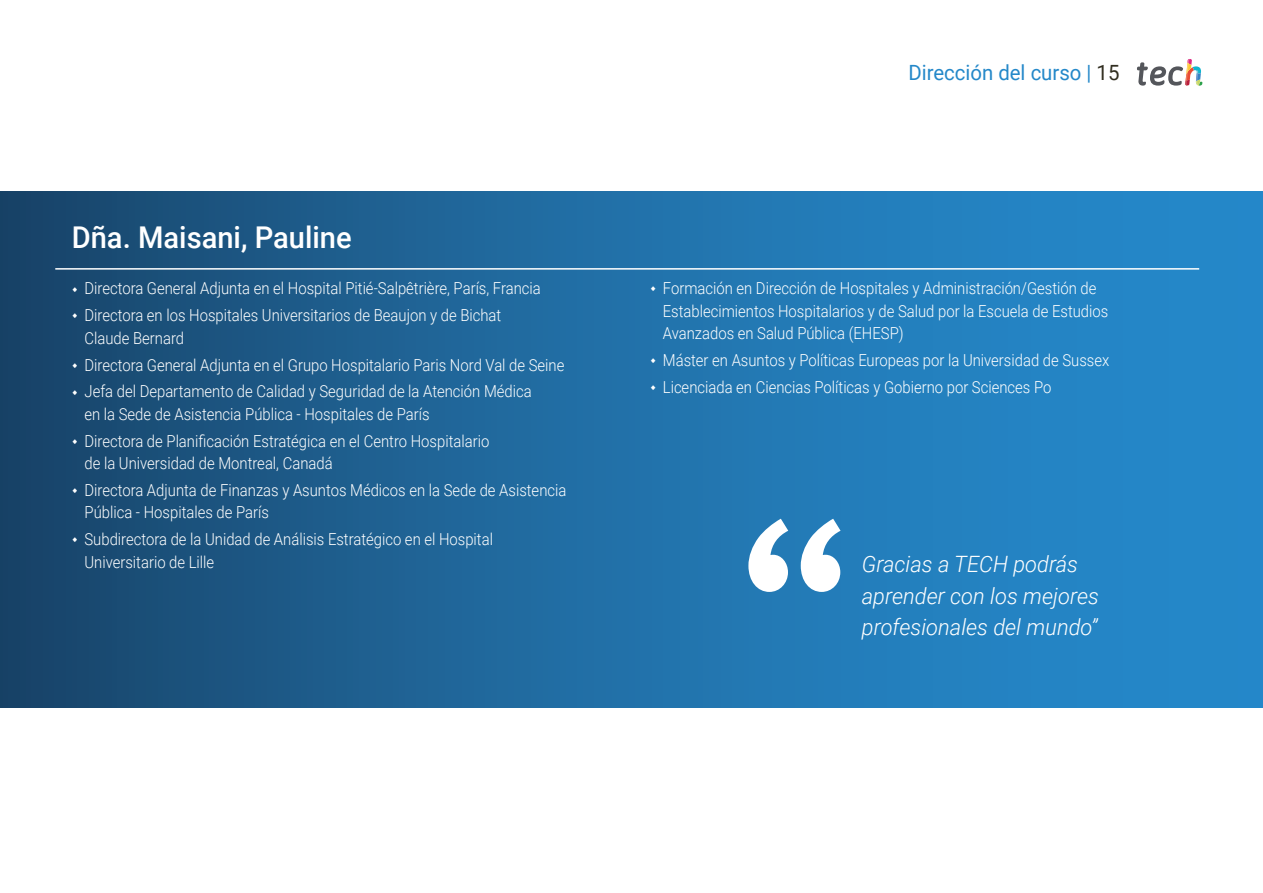
<style>
.page{position:relative;width:1263px;height:893px;background:#fff}
.page>*{position:absolute;margin:0;border:0;box-sizing:border-box;transform-origin:0 0}
.t1{font:500 30px "Roboto";color:#fff}
.t2{font:italic 300 22.5px/31.5px "Roboto";color:#fff}
.t3{font:21px "Roboto";color:#2488c9}
.t4{font:300 16.5px/26.7px "Roboto";color:#fff;scale:.9 1}
.s1{color:#312e20}
</style>
<div class="page">
<div style="left:0;top:191px;width:1263px;height:516px;background:linear-gradient(to right,#1a4970,#2791d7)"></div>
<svg style="left:1137px;top:59px;width:65px;height:27px"></svg>
<svg style="left:748px;top:519px;width:92px;height:73px"></svg>
<hr style="left:55px;top:268px;width:1144px;height:2px;background:#fff">
<svg style="left:73px;top:287px;width:4px;height:5px"></svg>
<svg style="left:73px;top:314px;width:4px;height:5px"></svg>
<svg style="left:73px;top:363px;width:4px;height:5px"></svg>
<svg style="left:73px;top:390px;width:4px;height:5px"></svg>
<svg style="left:73px;top:439px;width:4px;height:5px"></svg>
<svg style="left:73px;top:488px;width:4px;height:5px"></svg>
<svg style="left:73px;top:537px;width:4px;height:5px"></svg>
<svg style="left:651px;top:287px;width:4px;height:5px"></svg>
<svg style="left:651px;top:358px;width:4px;height:5px"></svg>
<svg style="left:651px;top:385px;width:4px;height:5px"></svg>
<h1 class="t1" style="left:72px;top:216px;width:281px">Dña. Maisani, Pauline</h1>
<p class="t4" style="left:85px;top:275px;width:508px">Directora General Adjunta en el Hospital Pitié-Salpêtrière, París, Francia<br>Directora en los Hospitales Universitarios de Beaujon y de Bichat</p>
<p class="t4" style="left:85px;top:324px;width:535px">Claude Bernard<br>Directora General Adjunta en el Grupo Hospitalario Paris Nord Val de Seine<br>Jefa del Departamento de Calidad y Seguridad de la Atención Médica</p>
<p class="t4" style="left:85px;top:400px;width:451px">en la Sede de Asistencia Pública - Hospitales de París<br>Directora de Planificación Estratégica en el Centro Hospitalario</p>
<p class="t4" style="left:85px;top:449px;width:537px">de la Universidad de Montreal, Canadá<br>Directora Adjunta de Finanzas y Asuntos Médicos en la Sede de Asistencia</p>
<p class="t4" style="left:85px;top:498px;width:455px">Pública - Hospitales de París<br>Subdirectora de la Unidad de Análisis Estratégico en el Hospital</p>
<p class="t4" style="left:85px;top:548px;width:146px">Universitario de Lille</p>
<p class="t3" style="left:908px;top:57px;width:213px">Dirección del curso | <span class="s1">15</span></p>
<p class="t4" style="left:663px;top:276px;width:496px;line-height:22.5px">Formación en Dirección de Hospitales y Administración/Gestión de<br>Establecimientos Hospitalarios y de Salud por la Escuela de Estudios<br>Avanzados en Salud Pública (EHESP)</p>
<p class="t4" style="left:663px;top:346px;width:498px">Máster en Asuntos y Políticas Europeas por la Universidad de Sussex<br>Licenciada en Ciencias Políticas y Gobierno por Sciences Po</p>
<h2 class="t2" style="left:862px;top:548px;width:239px">Gracias a TECH podrás aprender con los mejores profesionales del mundo”</h2>
</div>
